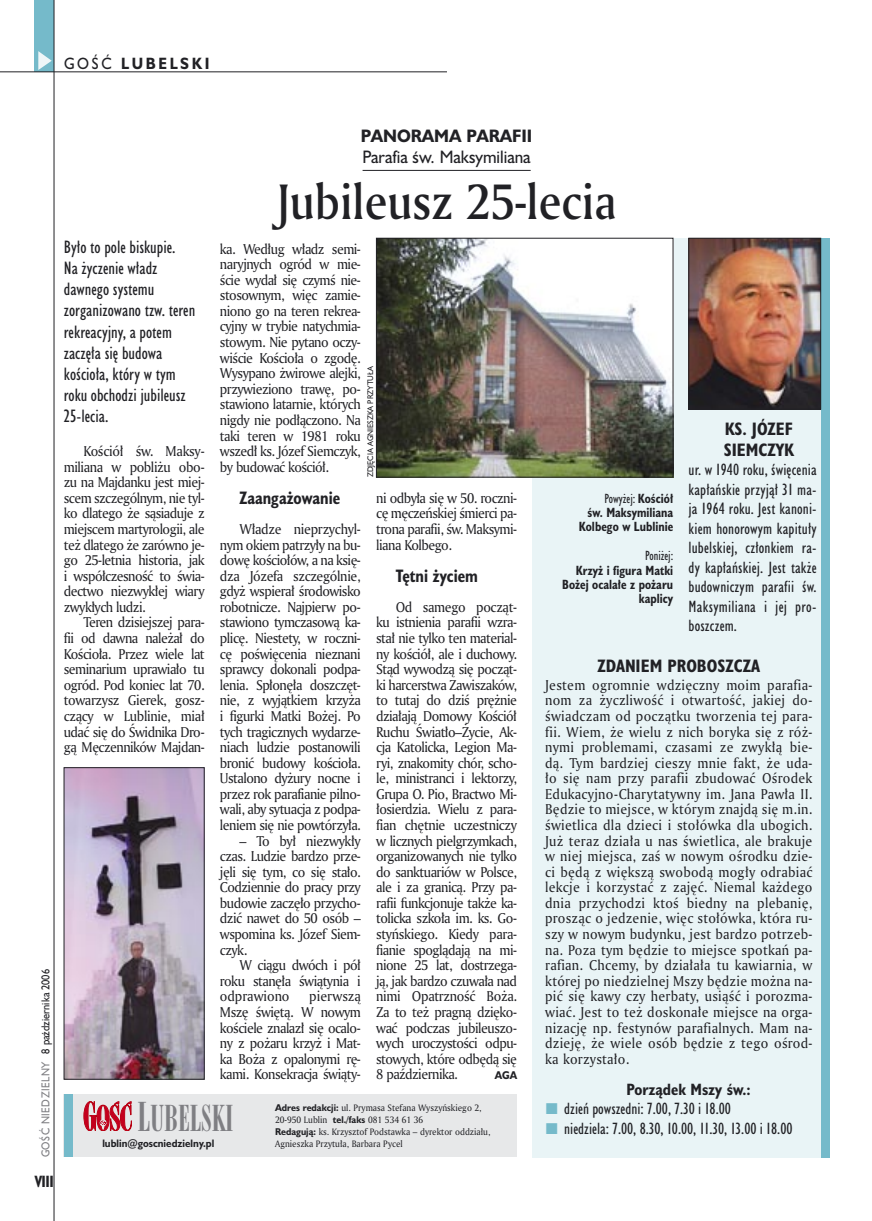
<style>
.page{position:relative;width:872px;height:1221px;background:#fff}
.page>*{position:absolute;margin:0;border:0;box-sizing:border-box;transform-origin:0 0}
._05a_tytyl_AmMd_32_pt{font:48px "Amerigo Md PL";color:#212125;scale:.9 1}
._05a_tytyl_AmMd_48_pt{font:34.5px "Modern 735 PL";color:#7f7f83;scale:.9 1}
._06-4_lead_lokal_HuCn_11_pt{font:16.5px/21px "Humanst 521 Cn PL";color:#212125}
._04-3_nadtytul_lokal{font:16.5px/21px "Humanst 521 PL";color:#212125;scale:.94 1}
._04-2_tytul_ramki{font:700 16.5px/21px "Humanst 521 Cn PL";color:#212125}
._04_srodtytul_HuCB_11_pt{font:700 16.5px "Humanst 521 Cn PL";color:#212125;scale:.94 1}
._03-2_body_do_ramki{font:15px/19.5px "Humanst 521 Cn PL";letter-spacing:.01em;color:#212125;text-align:justify}
._01_body_tekst{font:700 15px "Humanst 521 Cn PL";color:#212125}
._15a_temat_lewo{font:700 15px "Humanst 521 PL";letter-spacing:.2em;color:#212125;scale:.9 1}
._16_pagina_lewa{font:700 15px "Humanst 521 Cn PL";color:#212125;scale:.94 1}
._01_body_tekst-2{font:13.8px/15.6px "Amerigo PL";letter-spacing:-.04em;color:#212125;text-align:justify;scale:.94 1}
._03-4_body_liturgii{font:13.8px/15.6px "Amerigo PL";letter-spacing:.02em;color:#212125;text-align:justify;scale:.94 1}
._09_podpis_zdjecia_HuCnB{font:700 12.3px/14.4px "Humanst 521 Cn PL";color:#212125;text-align:right;scale:.94 1}
._18_data_lewa{font:10.5px "Humanst 521 PL";color:#212125;scale:.9 1}
._18a_data_lewa_GOSC{font:10.5px "Humanst 521 PL";letter-spacing:.05em;color:#7f7f83;scale:.9 1}
._01_body_tekst-3{font:700 10.35px "Humanst 521 PL";color:#212125;scale:.9 1}
._20a_stopka_adres{font:700 9.9px "Humanst 521 PL";color:#212125;scale:.94 1}
._20b_stopka_dzial{font:9px "Amerigo PL";color:#212125;scale:.94 1}
._09a_autor_zdjecia_Hu_5_pt{font:7.5px "Humanst 521 PL";color:#212125;scale:.94 1}
.s1{font-weight:400}
.s2{font-weight:700}
.s3{font-size:38.4px}
.s4{font-family:"Humanst 521 PL";font-weight:700}
</style>
<div class="page">
<div style="left:35px;top:0;width:19px;height:72px;background:#75baca"></div>
<svg style="left:38px;top:51px;width:14px;height:19px"></svg>
<hr style="left:54px;top:0;width:1px;height:1220px;background:#212125">
<hr style="left:0;top:72px;width:447px;height:1px;background:#212125">
<div style="left:532px;top:238px;width:297px;height:918px;background:#e9f4f6"></div>
<div style="left:64px;top:1094px;width:453px;height:62px;background:#e7e8e9"></div>
<div style="left:64px;top:1094px;width:8px;height:62px;background:#75baca"></div>
<svg style="left:84px;top:1101px;width:48px;height:29px"></svg>
<div style="left:821px;top:238px;width:8px;height:919px;background:#75baca"></div>
<img style="left:378px;top:240px;width:293px;height:235px">
<div style="left:376px;top:238px;width:297px;height:239px;border:1px solid #212125"></div>
<img style="left:690px;top:240px;width:129px;height:167px">
<div style="left:688px;top:238px;width:133px;height:171px;border:1px solid #212125"></div>
<hr style="left:362px;top:170px;width:168px;height:1px;background:#212125">
<img style="left:66px;top:769px;width:136px;height:308px">
<p class="_15a_temat_lewo" style="left:64px;top:53px;width:163px"><span class="s1">GOŚĆ</span> LUBELSKI</p>
<p class="_18_data_lewa" style="left:38px;top:1053px;width:95px;rotate:-90deg">8 października 2006</p>
<p class="_18a_data_lewa_GOSC" style="left:38px;top:1157px;width:108px;rotate:-90deg">GOŚĆ NIEDZIELNY</p>
<p class="_16_pagina_lewa" style="left:35px;top:1170px;width:22px">VIII</p>
<p class="_04-3_nadtytul_lokal" style="left:361px;top:125px;width:184px"><span class="s2">PANORAMA PARAFII<br></span>Parafia św. Maksymiliana</p>
<p class="_05a_tytyl_AmMd_32_pt" style="left:277px;top:170px;width:379px">Jubileusz 25-lecia</p>
<p class="_06-4_lead_lokal_HuCn_11_pt" style="left:64px;top:237px;width:133px">Było to pole biskupie.<br>Na życzenie władz dawnego systemu zorganizowano tzw. teren rekreacyjny, a potem zaczęła się budowa kościoła, który w tym roku obchodzi jubileusz<br>25-lecia.</p>
<p class="_01_body_tekst-2" style="left:64px;top:443px;width:151px;text-indent:20px">Kościół św. Maksy&shy;miliana w pobliżu obo&shy;zu na Majdanku jest miej&shy;scem szczególnym, nie tyl&shy;ko dlatego że sąsiaduje z miejscem martyrologii, ale też dlatego że zarówno je&shy;go 25-letnia historia, jak i współczesność to świa&shy;dectwo niezwykłej wiary zwykłych ludzi.</p>
<p class="_01_body_tekst-2" style="left:64px;top:614px;width:151px;text-indent:20px">Teren dzisiejszej para&shy;fii od dawna należał do Kościoła. Przez wiele lat seminarium uprawiało tu ogród. Pod koniec lat 70. towarzysz Gierek, gosz&shy;czący w Lublinie, miał udać się do Świdnika Dro&shy;gą Męczenników Majdan-</p>
<p class="_01_body_tekst-2" style="left:220px;top:240px;width:151px">ka. Według władz semi&shy;naryjnych ogród w mie&shy;ście wydał się czymś nie&shy;stosownym, więc zamie&shy;niono go na teren rekrea&shy;cyjny w trybie natychmia&shy;stowym. Nie pytano oczy&shy;wiście Kościoła o zgodę.<br>Wysypano żwirowe alejki, przywieziono trawę, po&shy;stawiono latarnie, których nigdy nie podłączono. Na taki teren w 1981 roku wszedł ks. Józef Siemczyk, by budować kościół.</p>
<p class="_04_srodtytul_HuCB_11_pt" style="left:239px;top:486px;width:109px">Zaangażowanie</p>
<p class="_01_body_tekst-2" style="left:220px;top:521px;width:151px;text-indent:20px">Władze nieprzychyl&shy;nym okiem patrzyły na bu&shy;dowę kościołów, a na księ&shy;dza Józefa szczególnie, gdyż wspierał środowisko robotnicze. Najpierw po&shy;stawiono tymczasową ka&shy;plicę. Niestety, w roczni&shy;cę poświęcenia nieznani sprawcy dokonali podpa&shy;lenia. Spłonęła doszczęt&shy;nie, z wyjątkiem krzyża i figurki Matki Bożej. Po tych tragicznych wydarze&shy;niach ludzie postanowili bronić budowy kościoła.<br>Ustalono dyżury nocne i przez rok parafianie pilno&shy;wali, aby sytuacja z podpa&shy;leniem się nie powtórzyła.</p>
<p class="_01_body_tekst-2" style="left:220px;top:832px;width:151px;text-indent:20px">– To był niezwykły czas. Ludzie bardzo prze&shy;jęli się tym, co się stało.<br>Codziennie do pracy przy budowie zaczęło przycho&shy;dzić nawet do 50 osób – wspomina ks. Józef Siem&shy;czyk.</p>
<p class="_01_body_tekst-2" style="left:220px;top:957px;width:151px;text-indent:20px">W ciągu dwóch i pół roku stanęła świątynia i odprawiono</p>
<p class="_09a_autor_zdjecia_Hu_5_pt" style="left:365px;top:477px;width:120px;rotate:-90deg">ZDJĘCIA AGNIESZKA PRZYTUŁA</p>
<p class="_01_body_tekst-2" style="left:376px;top:489px;width:151px">ni odbyła się w 50. roczni&shy;cę męczeńskiej śmierci pa&shy;trona parafii, św. Maksymi&shy;liana Kolbego.</p>
<p class="_04_srodtytul_HuCB_11_pt" style="left:396px;top:564px;width:89px">Tętni życiem</p>
<p class="_01_body_tekst-2" style="left:376px;top:598px;width:151px;text-indent:20px">Od samego począt&shy;ku istnienia parafii wzra&shy;stał nie tylko ten material&shy;ny kościół, ale i duchowy.<br>Stąd wywodzą się począt&shy;ki harcerstwa Zawiszaków, to tutaj do dziś prężnie działają Domowy Kościół Ruchu Światło–Życie, Ak&shy;cja Katolicka, Legion Ma&shy;ryi, znakomity chór, scho&shy;le, ministranci i lektorzy, Grupa O. Pio, Bractwo Mi&shy;łosierdzia. Wielu z para&shy;fian chętnie uczestniczy w licznych pielgrzymkach, organizowanych nie tylko do sanktuariów w Polsce, ale i za granicą. Przy pa&shy;rafii funkcjonuje także ka&shy;tolicka szkoła im. ks. Go&shy;styńskiego. Kiedy para&shy;fianie spoglądają na mi&shy;nione 25 lat, dostrzega&shy;ją, jak bardzo czuwała nad nimi Opatrzność Boża.<br>Za to też pragną dzięko&shy;wać podczas jubileuszo&shy;wych uroczystości odpu&shy;stowych, które odbędą się 8 października.</p>
<p class="_01_body_tekst-2" style="left:220px;top:988px;width:151px;text-indent:89px">pierwszą Mszę świętą. W nowym kościele znalazł się ocalo&shy;ny z pożaru krzyż i Mat&shy;ka Boża z opalonymi rę&shy;kami. Konsekracja świąty-</p>
<p class="_01_body_tekst-3" style="left:495px;top:1068px;width:26px">AGA</p>
<p class="_05a_tytyl_AmMd_48_pt" style="left:137px;top:1096px;width:108px"><span class="s3">L</span>UBELSKI</p>
<p class="_20b_stopka_dzial" style="left:275px;top:1101px;width:221px"><span class="s4">Adres redakcji:</span> ul. Prymasa Stefana Wyszyńskiego 2,</p>
<p class="_20b_stopka_dzial" style="left:275px;top:1113px;width:159px">20-950 Lublin <span class="s4">tel./faks</span> 081 534 61 36</p>
<p class="_20b_stopka_dzial" style="left:275px;top:1125px;width:231px"><span class="s4">Redagują:</span> ks. Krzysztof Podstawka – dyrektor oddziału,</p>
<p class="_20a_stopka_adres" style="left:102px;top:1136px;width:121px">lublin@goscniedzielny.pl</p>
<p class="_20b_stopka_dzial" style="left:275px;top:1137px;width:137px">Agnieszka Przytuła, Barbara Pycel</p>
<p class="_09_podpis_zdjecia_HuCnB" style="left:579px;top:490px;width:102px"><span class="s1">Powyżej:</span> Kościół<br>św. Maksymiliana<br>Kolbego w Lublinie</p>
<p class="_09_podpis_zdjecia_HuCnB" style="left:562px;top:548px;width:120px"><span class="s1">Poniżej:<br></span>Krzyż i figura Matki<br>Bożej ocalałe z pożaru kaplicy</p>
<p class="_04-2_tytul_ramki" style="left:724px;top:417px;width:72px">KS. JÓZEF<br>SIEMCZYK</p>
<p class="_03-2_body_do_ramki" style="left:688px;top:460px;width:130px">ur. w 1940 roku, święcenia kapłańskie przyjął 31 ma&shy;ja 1964 roku. Jest kanoni&shy;kiem honorowym kapituły lubelskiej, członkiem ra&shy;dy kapłańskiej. Jest także budowniczym parafii św.<br>Maksymiliana i jej pro&shy;boszczem.</p>
<p class="_04-2_tytul_ramki" style="left:597px;top:654px;width:164px">ZDANIEM PROBOSZCZA</p>
<p class="_03-4_body_liturgii" style="left:545px;top:676px;width:286px">Jestem ogromnie wdzięczny moim parafia&shy;nom za życzliwość i otwartość, jakiej do&shy;świadczam od początku tworzenia tej para&shy;fii. Wiem, że wielu z nich boryka się z róż&shy;nymi problemami, czasami ze zwykłą bie&shy;dą. Tym bardziej cieszy mnie fakt, że uda&shy;ło się nam przy parafii zbudować Ośrodek Edukacyjno-Charytatywny im. Jana Pawła II.<br>Będzie to miejsce, w którym znajdą się m.in. świetlica dla dzieci i stołówka dla ubogich.<br>Już teraz działa u nas świetlica, ale brakuje w niej miejsca, zaś w nowym ośrodku dzie&shy;ci będą z większą swobodą mogły odrabiać lekcje i korzystać z zajęć. Niemal każdego dnia przychodzi ktoś biedny na plebanię, prosząc o jedzenie, więc stołówka, która ru&shy;szy w nowym budynku, jest bardzo potrzeb&shy;na. Poza tym będzie to miejsce spotkań pa&shy;rafian. Chcemy, by działała tu kawiarnia, w której po niedzielnej Mszy będzie można na&shy;pić się kawy czy herbaty, usiąść i porozma&shy;wiać. Jest to też doskonałe miejsce na orga&shy;nizację np. festynów parafialnych. Mam na&shy;dzieję, że wiele osób będzie z tego ośrod&shy;ka korzystało.</p>
<p class="_01_body_tekst" style="left:626px;top:1078px;width:126px">Porządek Mszy św.:</p>
<p class="_03-2_body_do_ramki" style="left:564px;top:1098px;width:168px">dzień powszedni: 7.00, 7.30 i 18.00</p>
<p class="_03-2_body_do_ramki" style="left:564px;top:1118px;width:230px">niedziela: 7.00, 8.30, 10.00, 11.30, 13.00 i 18.00</p>
</div>
